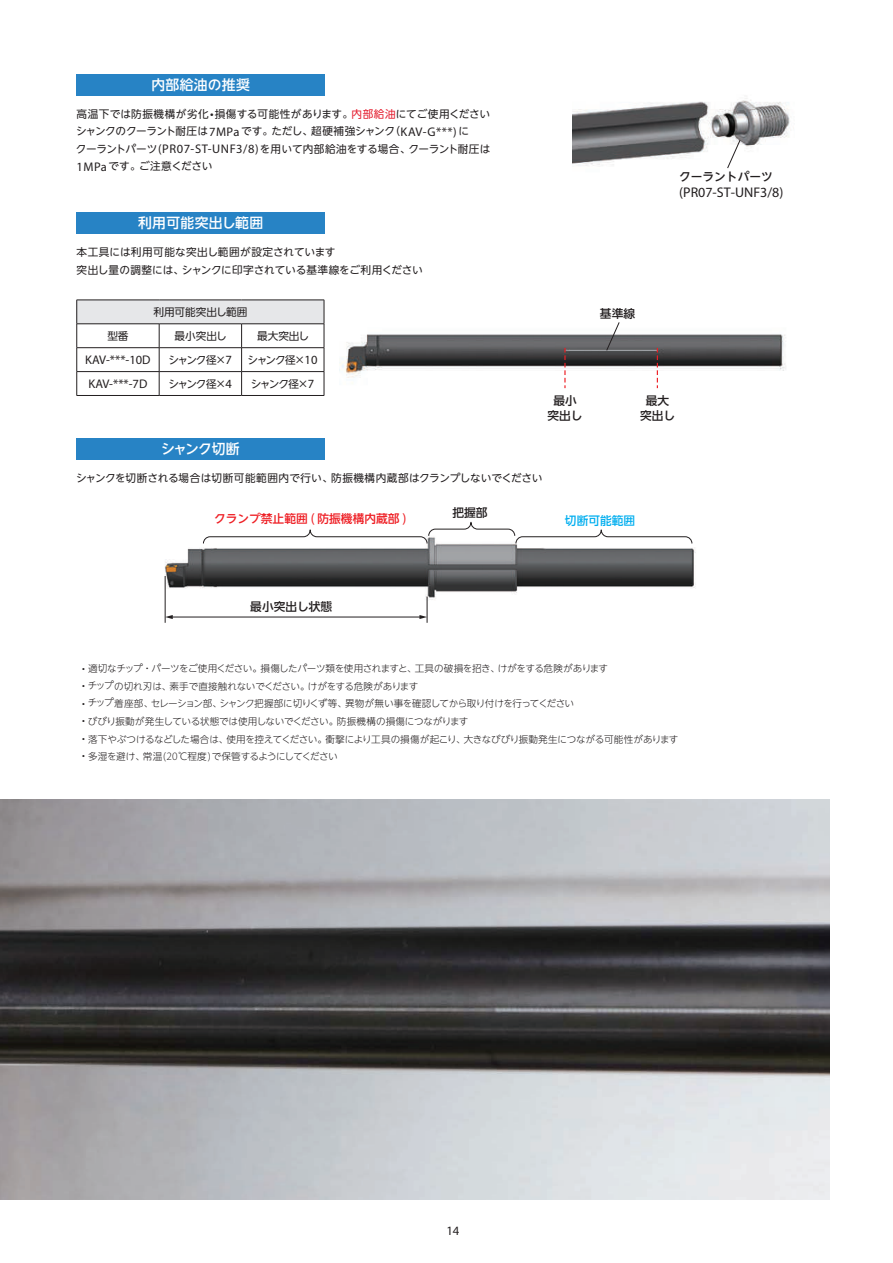
<style>
.page{position:relative;width:893px;height:1263px;background:#fff}
.page>*{position:absolute;margin:0;border:0;box-sizing:border-box;transform-origin:0 0}
.t1{font:14.1px "Myriad Pro";color:#231f20}
.t2{font:500 13.8px "UD Shin Go NT Pro";letter-spacing:.025em;color:#fff}
.t3{font:12.75px "Myriad Pro";color:#231f20}
.t4{font:12.6px "Myriad Pro";color:#231f20}
.t5{font:500 11.7px/15.1px "UD Shin Go NT Pro";color:#231f20;text-align:center}
.t6{font:500 11.7px "UD Shin Go NT Pro";color:#ee1d23}
.t7{font:500 11.7px "UD Shin Go NT Pro";color:#00aeef}
.t8{font:10.65px/17.5px "UD Shin Go NT Pro";letter-spacing:-.005em;color:#231f20}
.t9{font:10.65px "UD Shin Go NT Pro";letter-spacing:.015em;color:#231f20}
.t10{font:300 9.6px "UD Shin Go NT Pro";letter-spacing:-.035em;color:#231f20}
.t11{font:300 9.6px "UD Shin Go NT Pro";letter-spacing:-.06em;color:#231f20}
.t12{font:300 9.6px "UD Shin Go NT Pro";letter-spacing:-.015em;color:#231f20}
.s1{font-family:"Myriad Pro";font-size:12.6px}
.s2{color:#e41d2f}
.s3{font-family:"Myriad Pro";font-weight:400;font-size:14.1px}
.s4{font-family:"Myriad Pro";font-size:11.25px}
</style>
<div class="page">
<img style="left:0;top:799px;width:829px;height:400px">
<img style="left:340px;top:334px;width:446px;height:55px">
<img style="left:164px;top:544px;width:532px;height:73px">
<img style="left:572px;top:98px;width:218px;height:68px">
<svg style="left:727px;top:139px;width:14px;height:30px"></svg>
<svg style="left:606px;top:322px;width:14px;height:29px"></svg>
<svg style="left:564px;top:348px;width:2px;height:40px"></svg>
<svg style="left:657px;top:348px;width:1px;height:40px"></svg>
<hr style="left:165px;top:576px;width:1px;height:47px;background:#231f20">
<hr style="left:171px;top:617px;width:250px;height:1px;background:#231f20">
<svg style="left:165px;top:615px;width:8px;height:4px"></svg>
<svg style="left:419px;top:596px;width:9px;height:27px"></svg>
<svg style="left:203px;top:522px;width:490px;height:22px"></svg>
<div style="left:77px;top:74px;width:248px;height:22px;background:#2783c5"></div>
<div style="left:77px;top:213px;width:248px;height:21px;background:#2783c5"></div>
<div style="left:77px;top:439px;width:248px;height:21px;background:#2783c5"></div>
<div style="left:77px;top:300px;width:247px;height:24px;background:#e6e7e9"></div>
<hr style="left:77px;top:300px;width:82px;height:1px;background:#231f20">
<hr style="left:159px;top:300px;width:83px;height:1px;background:#231f20">
<hr style="left:242px;top:300px;width:82px;height:1px;background:#231f20">
<hr style="left:77px;top:324px;width:82px;height:1px;background:#231f20">
<hr style="left:159px;top:324px;width:83px;height:1px;background:#231f20">
<hr style="left:242px;top:324px;width:82px;height:1px;background:#231f20">
<hr style="left:77px;top:347px;width:82px;height:1px;background:#231f20">
<hr style="left:159px;top:347px;width:83px;height:1px;background:#231f20">
<hr style="left:242px;top:347px;width:82px;height:1px;background:#231f20">
<hr style="left:77px;top:371px;width:82px;height:1px;background:#231f20">
<svg style="left:76px;top:300px;width:1px;height:95px"></svg>
<hr style="left:159px;top:371px;width:83px;height:1px;background:#231f20">
<svg style="left:159px;top:324px;width:1px;height:71px"></svg>
<hr style="left:242px;top:371px;width:82px;height:1px;background:#231f20">
<svg style="left:241px;top:324px;width:1px;height:71px"></svg>
<svg style="left:324px;top:300px;width:1px;height:95px"></svg>
<hr style="left:77px;top:395px;width:82px;height:1px;background:#231f20">
<hr style="left:159px;top:395px;width:83px;height:1px;background:#231f20">
<hr style="left:242px;top:395px;width:82px;height:1px;background:#231f20">
<p class="t2" style="left:151px;top:73px;width:100px">内部給油の推奨</p>
<p class="t8" style="left:76px;top:105px;width:416px">高温下では防振機構が劣化<span class="s1">•</span>損傷する可能性があります。<span class="s2">内部給油</span>にてご使用くださいシャンクのクーラント耐圧は<span class="s1">7MPa</span>です。ただし、超硬補強シャンク（<span class="s1">KAV-G***)</span>に<br>クーラントパーツ<span class="s1">(PR07-ST-UNF3/8)</span>を用いて内部給油をする場合、クーラント耐圧は<span class="s1">1MPa</span>です。ご注意ください</p>
<p class="t2" style="left:138px;top:212px;width:127px">利用可能突出し範囲</p>
<p class="t8" style="left:77px;top:243px;width:348px">本工具には利用可能な突出し範囲が設定されています<br>突出し量の調整には、シャンクに印字されている基準線をご利用ください</p>
<p class="t8" style="left:153px;top:303px;width:96px">利用可能突出し範囲</p>
<p class="t8" style="left:107px;top:327px;width:23px">型番</p>
<p class="t8" style="left:175px;top:327px;width:54px">最小突出し</p>
<p class="t8" style="left:257px;top:327px;width:54px">最大突出し</p>
<p class="t4" style="left:85px;top:352px;width:67px">KAV-***-10D</p>
<p class="t8" style="left:168px;top:351px;width:65px">シャンク径×<span class="s1">7</span></p>
<p class="t8" style="left:248px;top:351px;width:71px">シャンク径×<span class="s1">10</span></p>
<p class="t4" style="left:89px;top:376px;width:60px">KAV-***-7D</p>
<p class="t8" style="left:168px;top:374px;width:65px">シャンク径×<span class="s1">4</span></p>
<p class="t8" style="left:251px;top:374px;width:65px">シャンク径×<span class="s1">7</span></p>
<p class="t2" style="left:161px;top:438px;width:80px">シャンク切断</p>
<p class="t5" style="left:600px;top:305px;width:37px">基準線</p>
<p class="t5" style="left:679px;top:169px;width:95px">クーラントパーツ</p>
<h1 class="t1" style="left:679px;top:183px;width:106px">(PR07-ST-UNF3/8)</h1>
<p class="t5" style="left:547px;top:392px;width:37px">最小突出し</p>
<p class="t5" style="left:640px;top:392px;width:37px">最大突出し</p>
<p class="t9" style="left:76px;top:470px;width:468px">シャンクを切断される場合は切断可能範囲内で行い、防振機構内蔵部はクランプしないでください</p>
<p class="t6" style="left:214px;top:509px;width:194px">クランプ禁止範囲 <span class="s3">(</span> 防振機構内蔵部 <span class="s3">)</span></p>
<p class="t5" style="left:452px;top:504px;width:37px">把握部</p>
<p class="t7" style="left:565px;top:511px;width:72px">切断可能範囲</p>
<p class="t5" style="left:250px;top:599px;width:83px">最小突出し状態</p>
<p class="t10" style="left:82px;top:661px;width:527px"><span class="s4">•</span> 適切なチップ・パーツをご使用ください。損傷したパーツ類を使用されますと、工具の破損を招き、けがをする危険があります</p>
<p class="t12" style="left:82px;top:678px;width:337px"><span class="s4">•</span> チップの切れ刃は、素手で直接触れないでください。けがをする危険があります</p>
<p class="t11" style="left:82px;top:696px;width:493px"><span class="s4">•</span> チップ着座部、セレーション部、シャンク把握部に切りくず等、異物が無い事を確認してから取り付けを行ってください</p>
<p class="t10" style="left:82px;top:714px;width:388px"><span class="s4">•</span> びびり振動が発生している状態では使用しないでください。防振機構の損傷につながります</p>
<p class="t10" style="left:82px;top:731px;width:598px"><span class="s4">•</span> 落下やぶつけるなどした場合は、使用を控えてください。衝撃により工具の損傷が起こり、大きなびびり振動発生につながる可能性があります</p>
<p class="t11" style="left:82px;top:749px;width:257px"><span class="s4">•</span> 多湿を避け、常温<span class="s4">(20</span>℃程度<span class="s4">)</span>で保管するようにしてください</p>
<p class="t3" style="left:446px;top:1223px;width:15px">14</p>
</div>
